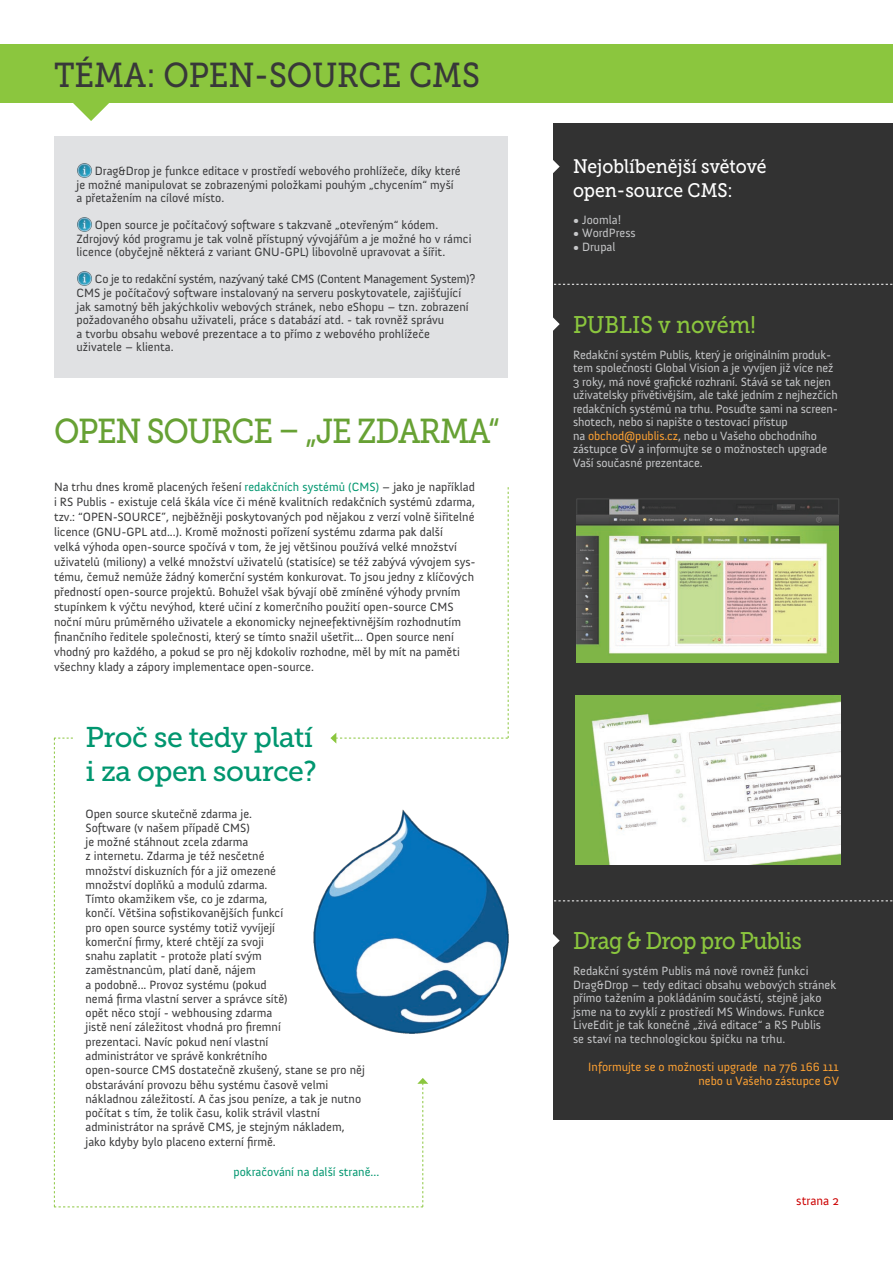
<style>
.page{position:relative;width:893px;height:1263px;background:#fff}
.page>*{position:absolute;margin:0;border:0;box-sizing:border-box;transform-origin:0 0}
.t1{font:34.5px "Museo Slab 500";letter-spacing:-.04em;color:#67a134;scale:.9 1}
.t2{font:34.5px "Museo Slab 500";color:#383839;scale:.9 1}
.t3{font:28.5px/34.2px "Museo Slab 500";letter-spacing:-.02em;color:#00966f}
.t4{font:24px "Museo Slab 500";letter-spacing:-.03em;color:#8bc63e;scale:.9 1}
.t5{font:24px "Museo Slab 500";color:#8bc63e;scale:.9 1}
.t6{font:19.5px/23.4px "Museo Slab 500";color:#fff;scale:.9 1}
.t7{font:12.75px "Anivers";color:#c00}
.t8{font:12.3px/14.2px "Anivers";color:#383839}
.t9{font:12.3px/13.5px "Anivers";letter-spacing:-.01em;color:#c7c8ca}
.t10{font:12.3px/13.5px "Anivers";color:#ffa232;text-align:right}
.t11{font:12.3px "Anivers";color:#00966f}
.s1{color:#00966f}
.s2{color:#ffa232}
</style>
<div class="page">
<div style="left:55px;top:136px;width:453px;height:242px;background:#e0e1e3"></div>
<div style="left:554px;top:123px;width:339px;height:996px;background:#323232"></div>
<div style="left:0;top:44px;width:893px;height:59px;background:#8bc63e"></div>
<svg style="left:554px;top:284px;width:339px;height:1px"></svg>
<svg style="left:553px;top:149px;width:7px;height:36px"></svg>
<svg style="left:553px;top:306px;width:7px;height:36px"></svg>
<svg style="left:554px;top:900px;width:339px;height:1px"></svg>
<svg style="left:553px;top:923px;width:7px;height:36px"></svg>
<svg style="left:73px;top:103px;width:36px;height:18px"></svg>
<svg style="left:54px;top:487px;width:455px;height:720px"></svg>
<img style="left:77px;top:163px;width:14px;height:15px">
<img style="left:77px;top:217px;width:14px;height:15px">
<img style="left:575px;top:695px;width:265px;height:170px">
<img style="left:576px;top:500px;width:263px;height:163px">
<svg style="left:576px;top:499px;width:1px;height:15px"></svg>
<svg style="left:838px;top:500px;width:1px;height:14px"></svg>
<hr style="left:577px;top:499px;width:262px;height:1px;background:#4a4b4b">
<img style="left:77px;top:271px;width:14px;height:15px">
<img style="left:312px;top:808px;width:197px;height:226px">
<h1 class="t2" style="left:54px;top:56px;width:475px">TÉMA: OPEN-SOURCE CMS</h1>
<p class="t8" style="left:76px;top:165px;width:386px;line-height:13.5px;text-indent:18px">Drag&amp;Drop je funkce editace v prostředí webového prohlížeče, díky které je možné manipulovat se zobrazenými položkami pouhým „chycením“ myší a přetažením na cílové místo.</p>
<p class="t8" style="left:76px;top:219px;width:396px;line-height:13.5px;text-indent:18px">Open source je počítačový software s takzvaně „otevřeným“ kódem.<br>Zdrojový kód programu je tak volně přístupný vývojářům a je možné ho v rámci licence (obyčejně některá z variant GNU-GPL) libovolně upravovat a šířit.</p>
<p class="t8" style="left:76px;top:273px;width:400px;line-height:13.5px;text-indent:18px">Co je to redakční systém, nazývaný také CMS (Content Management System)?<br>CMS je počítačový software instalovaný na serveru poskytovatele, zajišťující jak samotný běh jakýchkoliv webových stránek, nebo eShopu – tzn. zobrazení požadovaného obsahu uživateli, práce s databází atd. - tak rovněž správu<br>a tvorbu obsahu webové prezentace a to přímo z webového prohlížeče uživatele – klienta.</p>
<h1 class="t1" style="left:54px;top:411px;width:409px">OPEN SOURCE – „je zdarma</h1>
<h1 class="t1" style="left:488px;top:411px;width:15px">“</h1>
<p class="t8" style="left:54px;top:479px;width:423px;line-height:15px">Na trhu dnes kromě placených řešení <span class="s1">redakčních systémů (CMS)</span> – jako je například i RS Publis - existuje celá škála více či méně kvalitních redakčních systémů zdarma, tzv.: “OPEN-SOURCE”, nejběžněji poskytovaných pod nějakou z verzí volně šiřitelné licence (GNU-GPL atd...). Kromě možnosti pořízení systému zdarma pak další<br>velká výhoda open-source spočívá v tom, že jej většinou používá velké množství uživatelů (miliony) a velké množství uživatelů (statisíce) se též zabývá vývojem sys&shy;tému, čemuž nemůže žádný komerční systém konkurovat. To jsou jedny z klíčových předností open-source projektů. Bohužel však bývají obě zmíněné výhody prvním stupínkem k výčtu nevýhod, které učiní z komerčního použití open-source CMS noční můru průměrného uživatele a ekonomicky nejneefektivnějším rozhodnutím finančního ředitele společnosti, který se tímto snažil ušetřit... Open source není vhodný pro každého, a pokud se pro něj kdokoliv rozhodne, měl by mít na paměti všechny klady a zápory implementace open-source.</p>
<h2 class="t3" style="left:86px;top:720px;width:233px">Proč se tedy platí i za open source?</h2>
<p class="t8" style="left:86px;top:806px;width:281px">Open source skutečně zdarma je.<br>Software (v našem případě CMS)<br>je možné stáhnout zcela zdarma<br>z internetu. Zdarma je též nesčetné<br>množství diskuzních fór a již omezené<br>množství doplňků a modulů zdarma.<br>Tímto okamžikem vše, co je zdarma,<br>končí. Většina sofistikovanějších funkcí<br>pro open source systémy totiž vyvíjejí<br>komerční firmy, které chtějí za svoji<br>snahu zaplatit - protože platí svým<br>zaměstnancům, platí daně, nájem<br>a podobně... Provoz systému (pokud<br>nemá firma vlastní server a správce sítě)<br>opět něco stojí - webhousing zdarma<br>jistě není záležitost vhodná pro firemní<br>prezentaci. Navíc pokud není vlastní<br>administrátor ve správě konkrétního<br>open-source CMS dostatečně zkušený, stane se pro něj obstarávání provozu běhu systému časově velmi nákladnou záležitostí. A čas jsou peníze, a tak je nutno počítat s tím, že tolik času, kolik strávil vlastní administrátor na správě CMS, je stejným nákladem, jako kdyby bylo placeno externí firmě.</p>
<p class="t11" style="left:233px;top:1165px;width:147px">pokračování na další straně...</p>
<h3 class="t6" style="left:573px;top:155px;width:217px">Nejoblíbenější světové open-source CMS:</h3>
<p class="t9" style="left:573px;top:213px;width:50px">• Joomla!</p>
<p class="t9" style="left:573px;top:226px;width:64px">• WordPress</p>
<p class="t9" style="left:573px;top:240px;width:44px">• Drupal</p>
<h3 class="t5" style="left:573px;top:311px;width:205px">PUBLIS v novém!</h3>
<p class="t9" style="left:573px;top:348px;width:267px">Redakční systém Publis, který je originálním produk&shy;tem společnosti Global Vision a je vyvíjen již více než 3 roky, má nové grafické rozhraní. Stává se tak nejen uživatelsky přívětivějším, ale také jedním z nejhezčích redakčních systémů na trhu. Posuďte sami na screen&shy;shotech, nebo si napište o testovací přístup<br>na <span class="s2">obchod@publis.cz</span>, nebo u Vašeho obchodního zástupce GV a informujte se o možnostech upgrade Vaší současné prezentace.</p>
<h3 class="t4" style="left:573px;top:928px;width:256px">Drag &amp; Drop pro Publis</h3>
<p class="t9" style="left:573px;top:964px;width:265px">Redakční systém Publis má nově rovněž funkci Drag&amp;Drop – tedy editaci obsahu webových stránek přímo tažením a pokládáním součástí, stejně jako jsme na to zvyklí z prostředí MS Windows. Funkce LiveEdit je tak konečně „živá editace“ a RS Publis<br>se staví na technologickou špičku na trhu.</p>
<p class="t10" style="left:588px;top:1060px;width:252px">Informujte se o možnosti upgrade na 776 166 111 nebo u Vašeho zástupce GV</p>
<p class="t7" style="left:796px;top:1194px;width:44px">strana 2</p>
</div>
